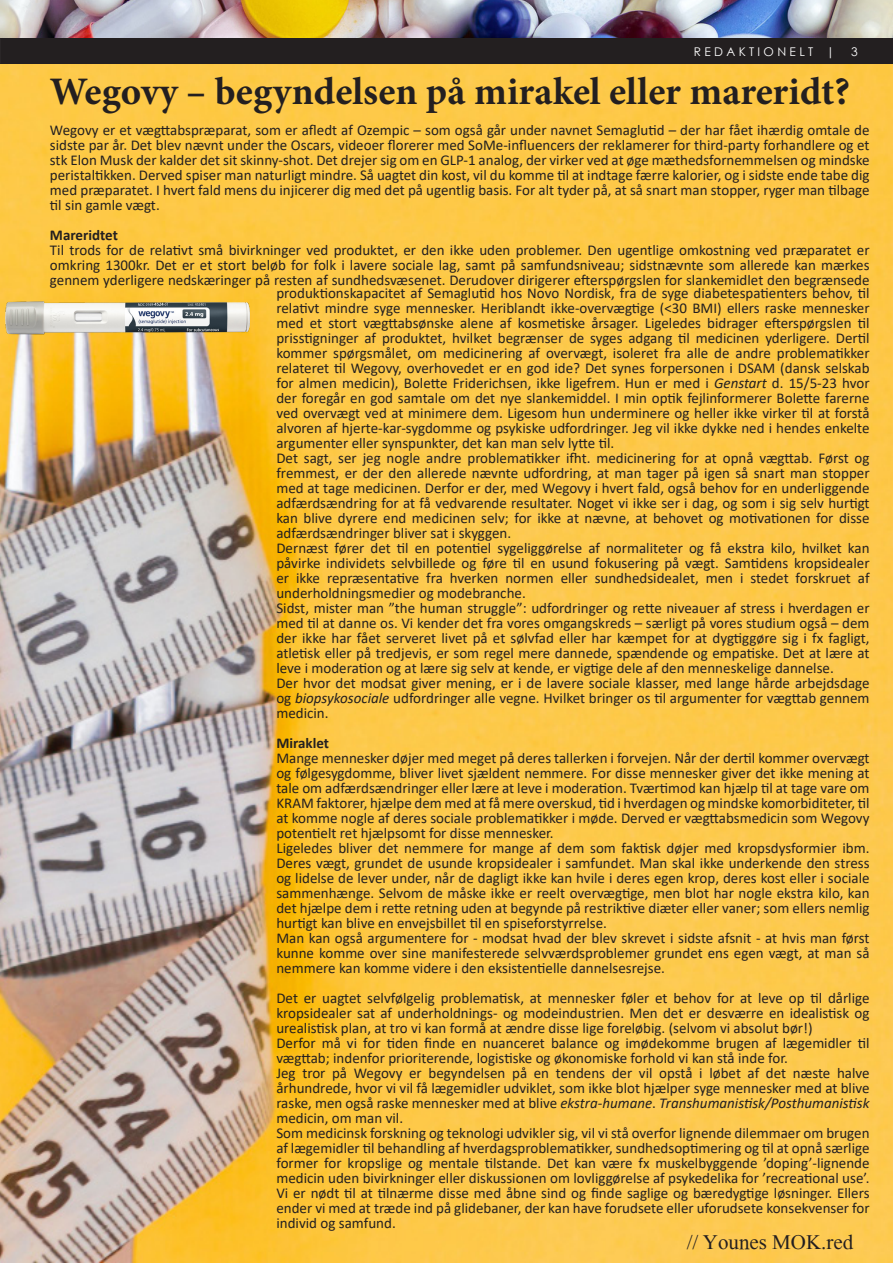
<style>
.page{position:relative;width:893px;height:1263px;background:#fff}
.page>*{position:absolute;margin:0;border:0;box-sizing:border-box;transform-origin:0 0}
.t1{font:700 39px "Minion Pro";color:#231f20}
.Brødtekst{font:21px "Mongolian Baiti";color:#231f20}
.t2{font:15px/15px "Calibri";color:#231f20;text-align:justify}
.t3{font:700 15px "Calibri";color:#231f20}
.t4{font:12px "Century Gothic";color:#fff}
.s1{font-style:italic}
</style>
<div class="page">
<div style="left:1px;top:38px;width:891px;height:26px;background:#231f20"></div>
<div style="left:0;top:37px;width:893px;height:28px;border:2px solid #231f20"></div>
<img style="left:0;top:65px;width:893px;height:1198px">
<img style="left:0;top:0;width:893px;height:37px">
<img style="left:5px;top:301px;width:244px;height:41px">
<p class="t4" style="left:694px;top:43px;width:142px">R E D A K T I O N E L T |</p>
<p class="t4" style="left:851px;top:43px;width:8px">3</p>
<p class="t1" style="left:50px;top:64px;width:802px">Wegovy – begyndelsen på mirakel eller mareridt?</p>
<p class="t2" style="left:50px;top:122px;width:821px">Wegovy er et vægttabspræparat, som er afledt af Ozempic – som også går under navnet Semaglutid – der har fået ihærdig omtale de sidste par år. Det blev nævnt under the Oscars, videoer florerer med SoMe-influencers der reklamerer for third-party forhandlere og et stk Elon Musk der kalder det sit skinny-shot. Det drejer sig om en GLP-1 analog, der virker ved at øge mæthedsfornemmelsen og mindske peristaltikken. Derved spiser man naturligt mindre. Så uagtet din kost, vil du komme til at indtage færre kalorier, og i sidste ende tabe dig med præparatet. I hvert fald mens du injicerer dig med det på ugentlig basis. For alt tyder på, at så snart man stopper, ryger man tilbage til sin gamle vægt.</p>
<p class="t3" style="left:50px;top:224px;width:69px">Mareridtet</p>
<p class="t2" style="left:50px;top:242px;width:821px">Til trods for de relativt små bivirkninger ved produktet, er den ikke uden problemer. Den ugentlige omkostning ved præparatet er omkring 1300kr. Det er et stort beløb for folk i lavere sociale lag, samt på samfundsniveau; sidstnævnte som allerede kan mærkes gennem yderligere nedskæringer på resten af sundhedsvæsenet. Derudover dirigerer efterspørgslen for slankemidlet den begrænsede</p>
<p class="t2" style="left:276px;top:285px;width:595px">produktionskapacitet af Semaglutid hos Novo Nordisk, fra de syge diabetespatienters behov, til relativt mindre syge mennesker. Heriblandt ikke-overvægtige (&lt;30 BMI) ellers raske mennesker med et stort vægttabsønske alene af kosmetiske årsager. Ligeledes bidrager efterspørgslen til prisstigninger af produktet, hvilket begrænser de syges adgang til medicinen yderligere. Dertil kommer spørgsmålet, om medicinering af overvægt, isoleret fra alle de andre problematikker relateret til Wegovy, overhovedet er en god ide? Det synes forpersonen i DSAM (dansk selskab for almen medicin), Bolette Friderichsen, ikke ligefrem. Hun er med i <span class="s1">Genstart</span> d. 15/5-23 hvor der foregår en god samtale om det nye slankemiddel. I min optik fejlinformerer Bolette farerne ved overvægt ved at minimere dem. Ligesom hun underminere og heller ikke virker til at forstå alvoren af hjerte-kar-sygdomme og psykiske udfordringer. Jeg vil ikke dykke ned i hendes enkelte argumenter eller synspunkter, det kan man selv lytte til.</p>
<p class="t2" style="left:276px;top:450px;width:595px">Det sagt, ser jeg nogle andre problematikker ifht. medicinering for at opnå vægttab. Først og fremmest, er der den allerede nævnte udfordring, at man tager på igen så snart man stopper med at tage medicinen. Derfor er der, med Wegovy i hvert fald, også behov for en underliggende adfærdsændring for at få vedvarende resultater. Noget vi ikke ser i dag, og som i sig selv hurtigt kan blive dyrere end medicinen selv; for ikke at nævne, at behovet og motivationen for disse adfærdsændringer bliver sat i skyggen.</p>
<p class="t2" style="left:276px;top:540px;width:595px">Dernæst fører det til en potentiel sygeliggørelse af normaliteter og få ekstra kilo, hvilket kan påvirke individets selvbillede og føre til en usund fokusering på vægt. Samtidens kropsidealer er ikke repræsentative fra hverken normen eller sundhedsidealet, men i stedet forskruet af underholdningsmedier og modebranche.</p>
<p class="t2" style="left:276px;top:600px;width:595px">Sidst, mister man ”the human struggle”: udfordringer og rette niveauer af stress i hverdagen er med til at danne os. Vi kender det fra vores omgangskreds – særligt på vores studium også – dem der ikke har fået serveret livet på et sølvfad eller har kæmpet for at dygtiggøre sig i fx fagligt, atletisk eller på tredjevis, er som regel mere dannede, spændende og empatiske. Det at lære at leve i moderation og at lære sig selv at kende, er vigtige dele af den menneskelige dannelse.</p>
<p class="t2" style="left:276px;top:675px;width:595px">Der hvor det modsat giver mening, er i de lavere sociale klasser, med lange hårde arbejdsdage og <span class="s1">biopsykosociale</span> udfordringer alle vegne. Hvilket bringer os til argumenter for vægttab gennem medicin.</p>
<p class="t3" style="left:276px;top:733px;width:54px">Miraklet</p>
<p class="t2" style="left:276px;top:750px;width:595px">Mange mennesker døjer med meget på deres tallerken i forvejen. Når der dertil kommer overvægt og følgesygdomme, bliver livet sjældent nemmere. For disse mennesker giver det ikke mening at tale om adfærdsændringer eller lære at leve i moderation. Tværtimod kan hjælp til at tage vare om KRAM faktorer, hjælpe dem med at få mere overskud, tid i hverdagen og mindske komorbiditeter, til at komme nogle af deres sociale problematikker i møde. Derved er vægttabsmedicin som Wegovy potentielt ret hjælpsomt for disse mennesker.</p>
<p class="t2" style="left:276px;top:840px;width:595px">Ligeledes bliver det nemmere for mange af dem som faktisk døjer med kropsdysformier ibm.<br>Deres vægt, grundet de usunde kropsidealer i samfundet. Man skal ikke underkende den stress og lidelse de lever under, når de dagligt ikke kan hvile i deres egen krop, deres kost eller i sociale sammenhænge. Selvom de måske ikke er reelt overvægtige, men blot har nogle ekstra kilo, kan det hjælpe dem i rette retning uden at begynde på restriktive diæter eller vaner; som ellers nemlig hurtigt kan blive en envejsbillet til en spiseforstyrrelse.</p>
<p class="t2" style="left:276px;top:930px;width:595px">Man kan også argumentere for - modsat hvad der blev skrevet i sidste afsnit - at hvis man først kunne komme over sine manifesterede selvværdsproblemer grundet ens egen vægt, at man så nemmere kan komme videre i den eksistentielle dannelsesrejse.</p>
<p class="t2" style="left:276px;top:990px;width:595px">Det er uagtet selvfølgelig problematisk, at mennesker føler et behov for at leve op til dårlige kropsidealer sat af underholdnings- og modeindustrien. Men det er desværre en idealistisk og urealistisk plan, at tro vi kan formå at ændre disse lige foreløbig. (selvom vi absolut bør!)</p>
<p class="t2" style="left:276px;top:1035px;width:595px">Derfor må vi for tiden finde en nuanceret balance og imødekomme brugen af lægemidler til vægttab; indenfor prioriterende, logistiske og økonomiske forhold vi kan stå inde for.</p>
<p class="t2" style="left:276px;top:1065px;width:595px">Jeg tror på Wegovy er begyndelsen på en tendens der vil opstå i løbet af det næste halve århundrede, hvor vi vil få lægemidler udviklet, som ikke blot hjælper syge mennesker med at blive raske, men også raske mennesker med at blive <span class="s1">ekstra-humane</span>. <span class="s1">Transhumanistisk/Posthumanistisk </span>medicin, om man vil.</p>
<p class="t2" style="left:276px;top:1125px;width:595px">Som medicinsk forskning og teknologi udvikler sig, vil vi stå overfor lignende dilemmaer om brugen af lægemidler til behandling af hverdagsproblematikker, sundhedsoptimering og til at opnå særlige former for kropslige og mentale tilstande. Det kan være fx muskelbyggende ’doping’-lignende medicin uden bivirkninger eller diskussionen om lovliggørelse af psykedelika for ’recreational use’.<br>Vi er nødt til at tilnærme disse med åbne sind og finde saglige og bæredygtige løsninger. Ellers ender vi med at træde ind på glidebaner, der kan have forudsete eller uforudsete konsekvenser for individ og samfund.</p>
<p class="Brødtekst" style="left:687px;top:1230px;width:168px">// Younes MOK.red</p>
</div>
